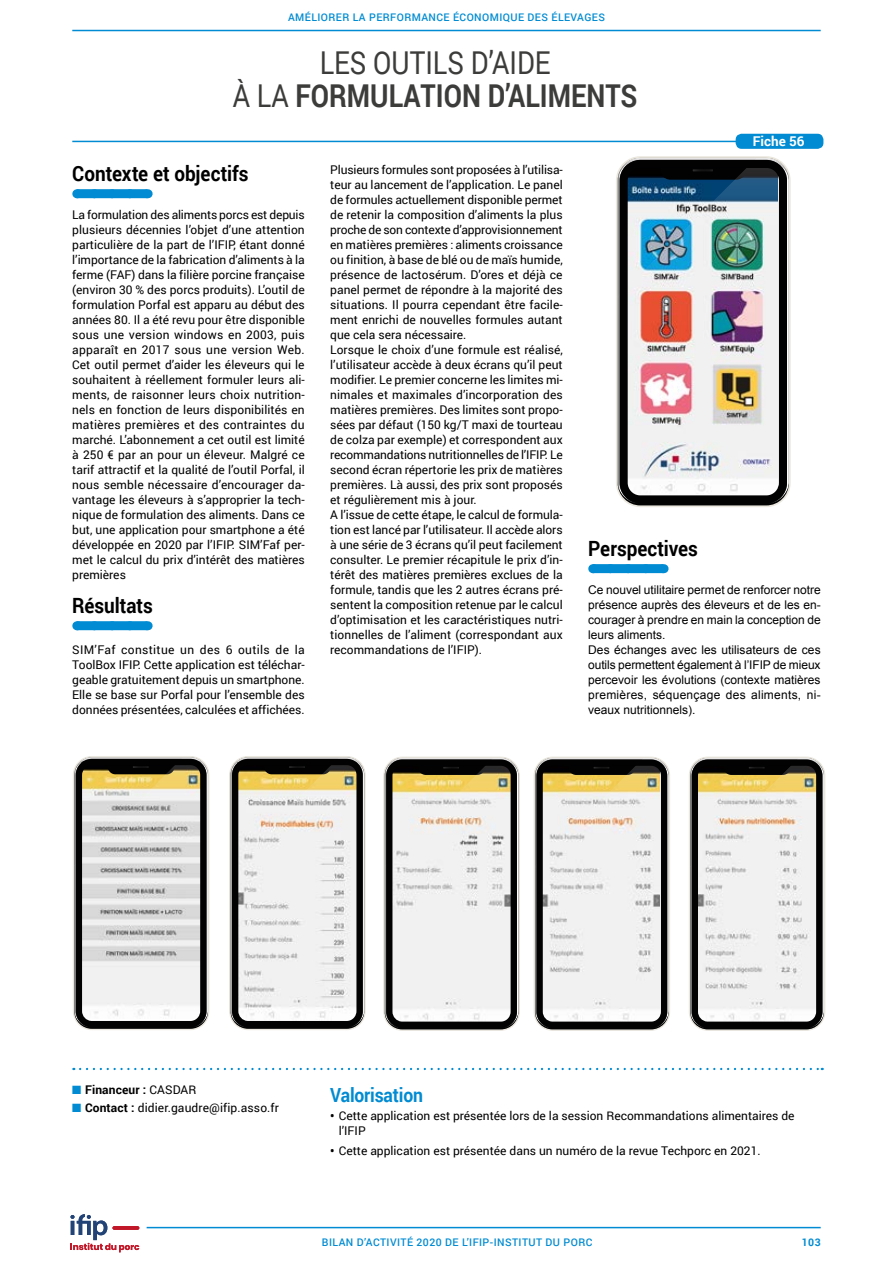
<style>
.page{position:relative;width:893px;height:1263px;background:#fff}
.page>*{position:absolute;margin:0;border:0;box-sizing:border-box;transform-origin:0 0}
.bilan_titre1_Intitul{font:700 31.5px/33px "Roboto";color:#3c3c3b;text-align:center;scale:.85 1}
.bilan_titre2_objecti{font:700 21px "Roboto";color:#000;scale:.9 1}
.Bilan_En_savoir{font:700 19.5px "Roboto";letter-spacing:-.01em;color:#008bd2;scale:.9 1}
.numero_fiche{font:700 13.5px "Roboto";color:#fff}
.Bilan_texte_normal{font:12px/15px "Roboto";color:#000;text-align:justify}
.Bilan_texte_normal-2{font:12px/15px "Arial";color:#000;text-align:justify}
.t1{font:700 12px "Roboto";letter-spacing:.01em;color:#000}
.t2{font:500 10.5px "Roboto";letter-spacing:.04em;color:#008bd2}
.t3{font:700 10.5px "Roboto";color:#008bd2}
.s1{font-weight:400}
.s2{color:#008bd2}
.s3{font-weight:700}
</style>
<div class="page">
<svg style="left:71px;top:1214px;width:68px;height:38px"></svg>
<hr style="left:113px;top:1226px;width:26px;height:4px;background:#c11728;border-radius:2px">
<hr style="left:72px;top:30px;width:749px;height:1px;background:#008bd2">
<hr style="left:147px;top:1227px;width:674px;height:1px;background:#008bd2">
<hr style="left:72px;top:141px;width:749px;height:1px;background:#008bd2">
<svg style="left:80px;top:1068px;width:743px;height:2px"></svg>
<div style="left:736px;top:134px;width:87px;height:15px;background:#008bd2;border-radius:6px"></div>
<div style="left:77px;top:189px;width:70px;height:9px;background:#008bd2"></div>
<svg style="left:94px;top:189px;width:44px;height:1px"></svg>
<div style="left:77px;top:621px;width:70px;height:9px;background:#008bd2"></div>
<svg style="left:94px;top:621px;width:44px;height:1px"></svg>
<div style="left:592px;top:564px;width:71px;height:9px;background:#008bd2"></div>
<svg style="left:611px;top:564px;width:43px;height:1px"></svg>
<img style="left:619px;top:159px;width:169px;height:345px">
<div style="left:616px;top:156px;width:175px;height:351px;border:2px solid #ebe8df;border-radius:24px"></div>
<svg style="left:231px;top:758px;width:133px;height:270px"></svg>
<div style="left:229px;top:756px;width:137px;height:274px;border:1px solid #ebe8df;border-radius:18px"></div>
<svg style="left:75px;top:758px;width:135px;height:271px"></svg>
<div style="left:73px;top:756px;width:136px;height:274px;border:1px solid #ebe8df;border-radius:18px"></div>
<svg style="left:385px;top:757px;width:133px;height:272px"></svg>
<div style="left:383px;top:757px;width:137px;height:274px;border:1px solid #ebe8df;border-radius:18px"></div>
<svg style="left:534px;top:757px;width:136px;height:272px"></svg>
<div style="left:534px;top:757px;width:136px;height:274px;border:1px solid #ebe8df;border-radius:18px"></div>
<svg style="left:689px;top:757px;width:137px;height:272px"></svg>
<div style="left:689px;top:757px;width:136px;height:274px;border:1px solid #ebe8df;border-radius:18px"></div>
<p class="t2" style="left:288px;top:10px;width:318px">AMÉLIORER LA PERFORMANCE ÉCONOMIQUE DES ÉLEVAGES</p>
<p class="bilan_titre1_Intitul" style="left:233px;top:45px;width:477px"><span class="s1">LES OUTILS D’AIDE<br>À LA</span> FORMULATION D’ALIMENTS</p>
<p class="numero_fiche" style="left:753px;top:131px;width:54px">Fiche 56</p>
<p class="bilan_titre2_objecti" style="left:72px;top:158px;width:197px">Contexte et objectifs</p>
<p class="Bilan_texte_normal" style="left:72px;top:207px;width:234px">La formulation des aliments porcs est depuis plusieurs décennies l’objet d’une attention particulière de la part de l’IFIP, étant donné l’importance de la fabrication d’aliments à la ferme (FAF) dans la filière porcine française (environ 30 % des porcs produits). L’outil de formulation Porfal est apparu au début des années 80. Il a été revu pour être disponible sous une version windows en 2003, puis apparaît en 2017 sous une version Web.<br>Cet outil permet d’aider les éleveurs qui le souhaitent à réellement formuler leurs ali&shy;ments, de raisonner leurs choix nutrition&shy;nels en fonction de leurs disponibilités en matières premières et des contraintes du marché. L’abonnement a cet outil est limité à 250 € par an pour un éleveur. Malgré ce tarif attractif et la qualité de l’outil Porfal, il nous semble nécessaire d’encourager da&shy;vantage les éleveurs à s’approprier la tech&shy;nique de formulation des aliments. Dans ce but, une application pour smartphone a été développée en 2020 par l’IFIP. SIM’Faf per&shy;met le calcul du prix d’intérêt des matières premières</p>
<p class="bilan_titre2_objecti" style="left:72px;top:590px;width:91px">Résultats</p>
<p class="Bilan_texte_normal" style="left:72px;top:642px;width:234px">SIM’Faf constitue un des 6 outils de la ToolBox IFIP. Cette application est téléchar&shy;geable gratuitement depuis un smartphone.<br>Elle se base sur Porfal pour l’ensemble des données présentées, calculées et affichées.</p>
<p class="Bilan_texte_normal" style="left:330px;top:162px;width:234px">Plusieurs formules sont proposées à l’utilisa&shy;teur au lancement de l’application. Le panel de formules actuellement disponible permet de retenir la composition d’aliments la plus proche de son contexte d’approvisionnement en matières premières : aliments croissance ou finition, à base de blé ou de maïs humide, présence de lactosérum. D’ores et déjà ce panel permet de répondre à la majorité des situations. Il pourra cependant être facile&shy;ment enrichi de nouvelles formules autant que cela sera nécessaire.</p>
<p class="Bilan_texte_normal" style="left:330px;top:342px;width:234px">Lorsque le choix d’une formule est réalisé, l’utilisateur accède à deux écrans qu’il peut modifier. Le premier concerne les limites mi&shy;nimales et maximales d’incorporation des matières premières. Des limites sont propo&shy;sées par défaut (150 kg/T maxi de tourteau de colza par exemple) et correspondent aux recommandations nutritionnelles de l’IFIP. Le second écran répertorie les prix de matières premières. Là aussi, des prix sont proposés et régulièrement mis à jour.</p>
<p class="Bilan_texte_normal" style="left:330px;top:507px;width:234px">A l’issue de cette étape, le calcul de formula&shy;tion est lancé par l’utilisateur. Il accède alors à une série de 3 écrans qu’il peut facilement consulter. Le premier récapitule le prix d’in&shy;térêt des matières premières exclues de la formule, tandis que les 2 autres écrans pré&shy;sentent la composition retenue par le calcul d’optimisation et les caractéristiques nutri&shy;tionnelles de l’aliment (correspondant aux recommandations de l’IFIP).</p>
<p class="bilan_titre2_objecti" style="left:588px;top:533px;width:123px">Perspectives</p>
<p class="Bilan_texte_normal-2" style="left:588px;top:582px;width:234px">Ce nouvel utilitaire permet de renforcer notre présence auprès des éleveurs et de les en&shy;courager à prendre en main la conception de leurs aliments.</p>
<p class="Bilan_texte_normal-2" style="left:588px;top:642px;width:234px">Des échanges avec les utilisateurs de ces outils permettent également à l’IFIP de mieux percevoir les évolutions (contexte matières premières, séquençage des aliments, ni&shy;veaux nutritionnels).</p>
<p class="t1" style="left:72px;top:1081px;width:126px"><span class="s2">■</span> Financeur : <span class="s1">CASDAR</span></p>
<p class="Bilan_texte_normal" style="left:72px;top:1100px;width:208px"><span class="s2">■</span> <span class="s3">Contact :</span> didier.gaudre@ifip.asso.fr</p>
<p class="Bilan_En_savoir" style="left:330px;top:1081px;width:104px">Valorisation</p>
<p class="Bilan_texte_normal" style="left:339px;top:1108px;width:457px;line-height:14.4px;text-indent:-9px"><span class="s3">•</span> Cette application est présentée lors de la session Recommandations alimentaires de l’IFIP</p>
<p class="Bilan_texte_normal" style="left:330px;top:1143px;width:432px"><span class="s3">•</span> Cette application est présentée dans un numéro de la revue Techporc en 2021.</p>
<p class="t2" style="left:322px;top:1235px;width:272px">BILAN D’ACTIVITÉ 2020 DE L’IFIP-INSTITUT DU PORC</p>
<p class="t3" style="left:802px;top:1235px;width:20px">103</p>
</div>
